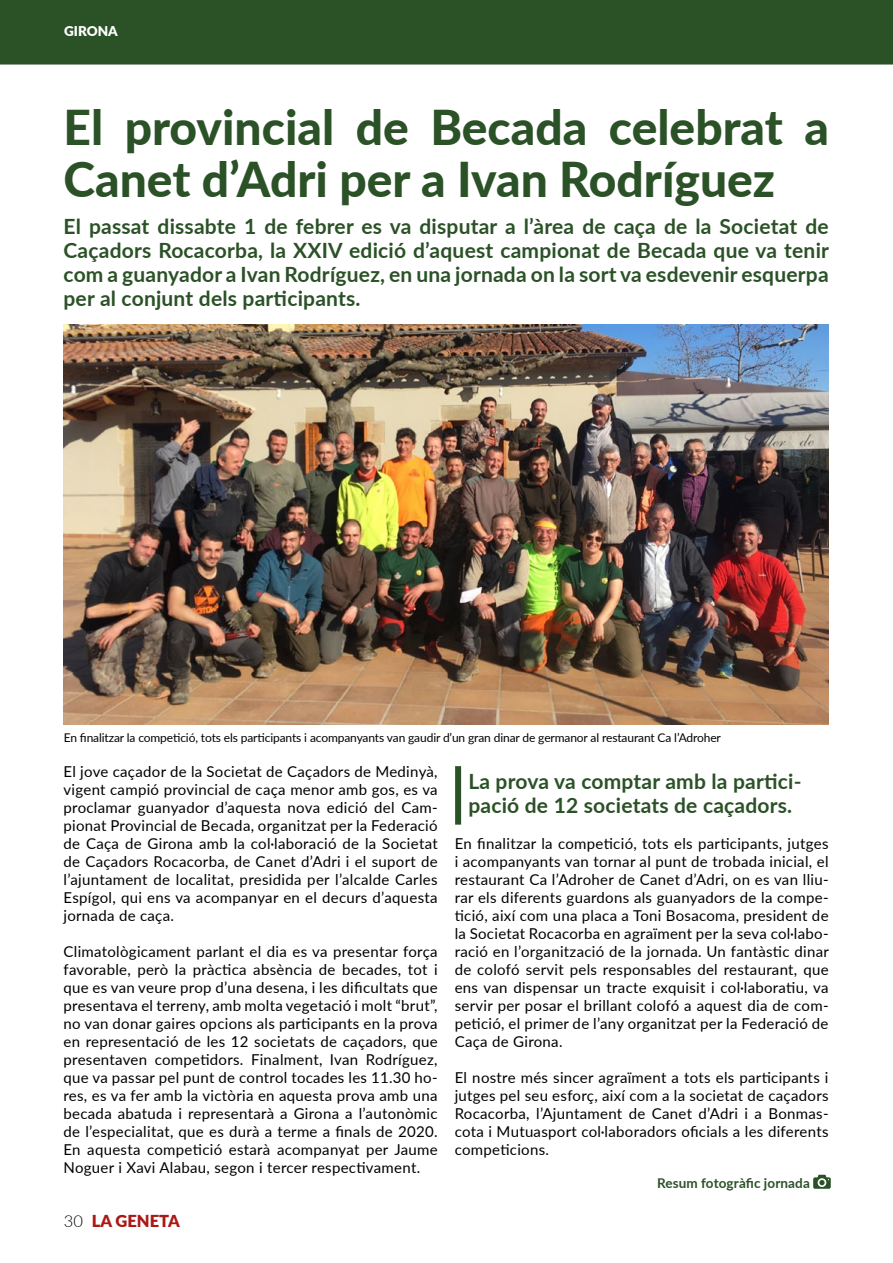
<style>
.page{position:relative;width:893px;height:1263px;background:#fff}
.page>*{position:absolute;margin:0;border:0;box-sizing:border-box;transform-origin:0 0}
.t1{font:800 48px/52.5px "Lato";color:#2b5127}
.t2{font:700 21px/24px "Lato";letter-spacing:.01em;color:#2b5127;text-align:justify}
.t3{font:900 16.5px "Lato";color:#aa1916}
.t4{font:15px/18px "Lato";letter-spacing:.02em;color:#000;text-align:justify}
.t5{font:700 13.5px "Lato";letter-spacing:.01em;color:#2b5127}
.t6{font:900 13.5px "Lato";color:#fff}
.t7{font:12px "Lato";letter-spacing:-.01em;color:#000}
.s1{font-weight:300;color:#000}
</style>
<div class="page">
<div style="left:0;top:0;width:893px;height:65px;background:#2b5127"></div>
<img style="left:64px;top:324px;width:765px;height:400px">
<svg style="left:813px;top:1175px;width:18px;height:14px"></svg>
<div style="left:455px;top:766px;width:6px;height:59px;background:#2b5127"></div>
<p class="t6" style="left:64px;top:21px;width:55px">GIRONA</p>
<h1 class="t1" style="left:64px;top:99px;width:767px">El provincial de Becada celebrat a<br>Canet d’Adri per a Ivan Rodríguez</h1>
<p class="t2" style="left:64px;top:213px;width:767px">El passat dissabte 1 de febrer es va disputar a l’àrea de caça de la Societat de Caçadors Rocacorba, la XXIV edició d’aquest campionat de Becada que va tenir com a guanyador a Ivan Rodríguez, en una jornada on la sort va esdevenir esquerpa per al conjunt dels participants.</p>
<p class="t7" style="left:64px;top:729px;width:659px">En finalitzar la competició, tots els participants i acompanyants van gaudir d’un gran dinar de germanor al restaurant Ca l’Adroher</p>
<p class="t4" style="left:64px;top:762px;width:376px">El jove caçador de la Societat de Caçadors de Medinyà, vigent campió provincial de caça menor amb gos, es va proclamar guanyador d’aquesta nova edició del Cam&shy;pionat Provincial de Becada, organitzat per la Federació de Caça de Girona amb la col·laboració de la Societat de Caçadors Rocacorba, de Canet d’Adri i el suport de l’ajuntament de localitat, presidida per l’alcalde Carles Espígol, qui ens va acompanyar en el decurs d’aquesta jornada de caça.</p>
<p class="t4" style="left:64px;top:942px;width:376px">Climatològicament parlant el dia es va presentar força favorable, però la pràctica absència de becades, tot i que es van veure prop d’una desena, i les dificultats que presentava el terreny, amb molta vegetació i molt “brut”, no van donar gaires opcions als participants en la prova en representació de les 12 societats de caçadors, que presentaven competidors. Finalment, Ivan Rodríguez, que va passar pel punt de control tocades les 11.30 ho&shy;res, es va fer amb la victòria en aquesta prova amb una becada abatuda i representarà a Girona a l’autonòmic de l’especialitat, que es durà a terme a finals de 2020.<br>En aquesta competició estarà acompanyat per Jaume Noguer i Xavi Alabau, segon i tercer respectivament.</p>
<p class="t3" style="left:64px;top:1208px;width:118px"><span class="s1">30</span> LA GENETA</p>
<h2 class="t2" style="left:468px;top:768px;width:335px">La prova va comptar amb la partici&shy;pació de 12 societats de caçadors.</h2>
<p class="t4" style="left:455px;top:834px;width:376px">En finalitzar la competició, tots els participants, jutges i acompanyants van tornar al punt de trobada inicial, el restaurant Ca l’Adroher de Canet d’Adri, on es van lliu&shy;rar els diferents guardons als guanyadors de la compe&shy;tició, així com una placa a Toni Bosacoma, president de la Societat Rocacorba en agraïment per la seva col·labo&shy;ració en l’organització de la jornada. Un fantàstic dinar de colofó servit pels responsables del restaurant, que ens van dispensar un tracte exquisit i col·laboratiu, va servir per posar el brillant colofó a aquest dia de com&shy;petició, el primer de l’any organitzat per la Federació de Caça de Girona.</p>
<p class="t4" style="left:455px;top:1068px;width:375px">El nostre més sincer agraïment a tots els participants i jutges pel seu esforç, així com a la societat de caçadors Rocacorba, l’Ajuntament de Canet d’Adri i a Bonmas&shy;cota i Mutuasport col·laboradors oficials a les diferents competicions.</p>
<p class="t5" style="left:657px;top:1173px;width:154px">Resum fotogràfic jornada</p>
</div>
